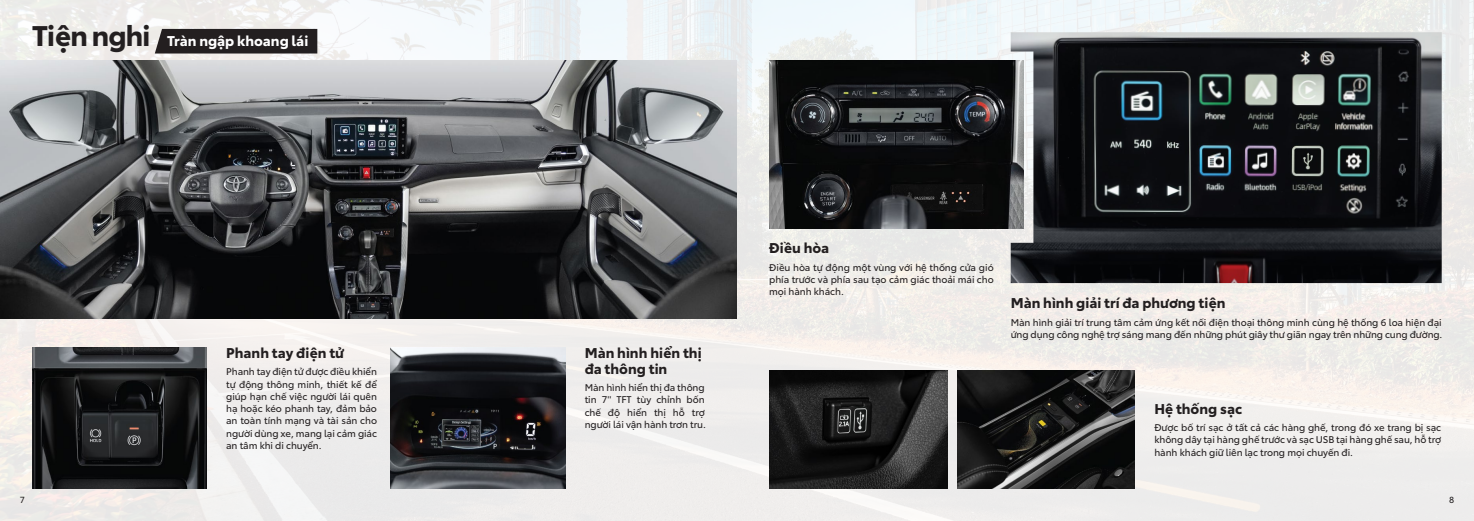
<style>
.page{position:relative;width:1474px;height:521px;background:#fff}
.page>*{position:absolute;margin:0;border:0;box-sizing:border-box;transform-origin:0 0}
.t1{font:700 14px/15.8px "Toyota Type";color:#231f20}
.t2{font:700 14px "Toyota Type";color:#fff}
.t3{font:9.62px/12.2px "Toyota Type";letter-spacing:-.01em;color:#231f20;text-align:justify}
.t4{font:8.75px "Toyota Type";color:#231f20}
.s1{font-size:28px;color:#231f20}
</style>
<div class="page">
<img style="left:0;top:0;width:1473px;height:521px">
<img style="left:0;top:61px;width:737px;height:258px">
<img style="left:1010px;top:32px;width:431px;height:251px">
<img style="left:391px;top:347px;width:174px;height:142px">
<img style="left:769px;top:370px;width:178px;height:119px">
<img style="left:32px;top:347px;width:174px;height:142px">
<img style="left:957px;top:370px;width:177px;height:119px">
<img style="left:769px;top:61px;width:254px;height:167px">
<div style="left:155px;top:29px;width:162px;height:25px;background:#231f20"></div>
<h1 class="t2" style="left:32px;top:31px;width:277px"><span class="s1">Tiện nghi</span> Tràn ngập khoang lái</h1>
<h1 class="t1" style="left:226px;top:344px;width:119px">Phanh tay điện tử</h1>
<p class="t3" style="left:226px;top:365px;width:152px">Phanh tay điện tử được điều khiển tự động thông minh, thiết kế để giúp hạn chế việc người lái quên hạ hoặc kéo phanh tay, đảm bảo an toàn tính mạng và tài sản cho người dùng xe, mang lại cảm giác an tâm khi di chuyển.</p>
<h1 class="t1" style="left:584px;top:344px;width:118px">Màn hình hiển thị đa thông tin</h1>
<p class="t3" style="left:584px;top:381px;width:123px;text-align:left">Màn hình hiển thị đa thông tin 7'' TFT tùy chỉnh bốn chế độ hiển thị hỗ trợ người lái vận hành trơn tru.</p>
<h1 class="t1" style="left:769px;top:239px;width:61px">Điều hòa</h1>
<p class="t3" style="left:769px;top:260px;width:226px">Điều hòa tự động một vùng với hệ thống cửa gió phía trước và phía sau tạo cảm giác thoải mái cho mọi hành khách.</p>
<h1 class="t1" style="left:1010px;top:294px;width:216px">Màn hình giải trí đa phương tiện</h1>
<p class="t3" style="left:1010px;top:315px;width:433px">Màn hình giải trí trung tâm cảm ứng kết nối điện thoại thông minh cùng hệ thống 6 loa hiện đại ứng dụng công nghệ trợ sáng mang đến những phút giây thư giãn ngay trên những cung đường.</p>
<h1 class="t1" style="left:1154px;top:399px;width:89px">Hệ thống sạc</h1>
<p class="t3" style="left:1154px;top:421px;width:288px">Được bố trí sạc ở tất cả các hàng ghế, trong đó xe trang bị sạc không dây tại hàng ghế trước và sạc USB tại hàng ghế sau, hỗ trợ hành khách giữ liên lạc trong mọi chuyến đi.</p>
<p class="t4" style="left:20px;top:493px;width:7px">7</p>
<p class="t4" style="left:1449px;top:493px;width:7px">8</p>
</div>
